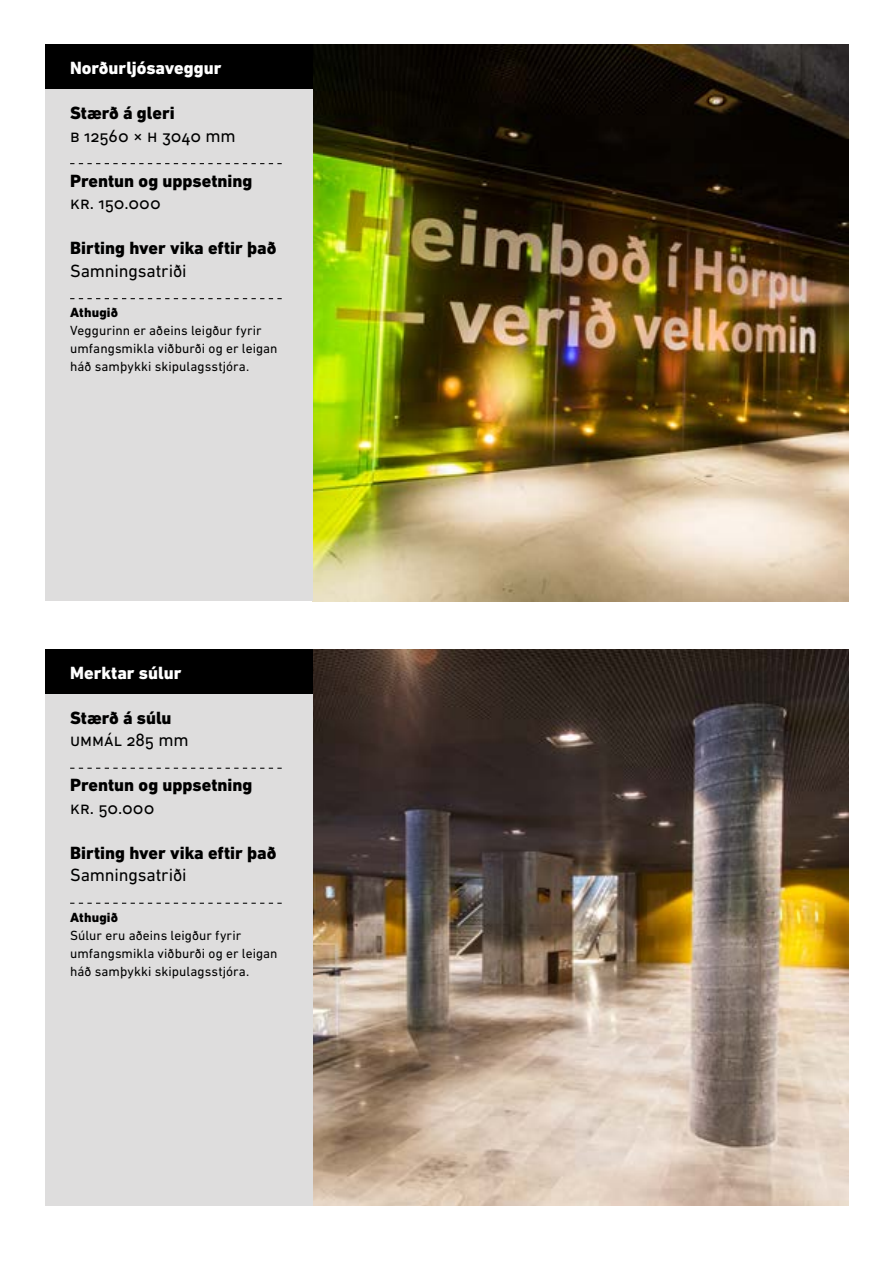
<style>
.page{position:relative;width:893px;height:1263px;background:#fff}
.page>*{position:absolute;margin:0;border:0;box-sizing:border-box;transform-origin:0 0}
.t1{font:800 18px "DIN Next LT Pro";color:#000}
.t2{font:18px "DIN Next LT Pro";letter-spacing:-.01em;color:#000}
.t3{font:800 18px "DIN Next LT Pro";color:#fff}
.t4{font:13.5px/18px "DIN Next LT Pro";letter-spacing:.005em;color:#000}
.t5{font:800 13.5px "DIN Next LT Pro";letter-spacing:.01em;color:#000}
</style>
<div class="page">
<img style="left:313px;top:45px;width:535px;height:556px">
<img style="left:313px;top:649px;width:535px;height:556px">
<div style="left:45px;top:45px;width:268px;height:556px;background:#dedddd"></div>
<div style="left:45px;top:649px;width:268px;height:556px;background:#dedddd"></div>
<div style="left:45px;top:45px;width:268px;height:44px;background:#000"></div>
<div style="left:45px;top:649px;width:268px;height:45px;background:#000"></div>
<svg style="left:70px;top:163px;width:212px;height:1px"></svg>
<svg style="left:70px;top:298px;width:212px;height:1px"></svg>
<svg style="left:70px;top:768px;width:212px;height:1px"></svg>
<svg style="left:70px;top:903px;width:212px;height:1px"></svg>
<h1 class="t3" style="left:70px;top:57px;width:153px">Norðurljósaveggur</h1>
<h1 class="t1" style="left:70px;top:102px;width:106px">Stærð á gleri</h1>
<h1 class="t2" style="left:70px;top:125px;width:167px">b 12560 × h 3040 mm</h1>
<h1 class="t1" style="left:70px;top:170px;width:184px">Prentun og uppsetning</h1>
<h1 class="t2" style="left:70px;top:193px;width:92px">kr. 150.000</h1>
<h1 class="t1" style="left:70px;top:237px;width:208px">Birting hver vika eftir það</h1>
<h1 class="t2" style="left:70px;top:260px;width:118px">Samningsatriði</h1>
<p class="t5" style="left:70px;top:305px;width:49px">Athugið</p>
<p class="t4" style="left:70px;top:321px;width:209px">Veggurinn er aðeins leigður fyrir umfangsmikla viðburði og er leigan háð samþykki skipulagsstjóra.</p>
<h1 class="t3" style="left:70px;top:662px;width:113px">Merktar súlur</h1>
<h1 class="t1" style="left:70px;top:707px;width:103px">Stærð á súlu</h1>
<h1 class="t2" style="left:70px;top:730px;width:120px">Ummál 285 mm</h1>
<h1 class="t1" style="left:70px;top:774px;width:184px">Prentun og uppsetning</h1>
<h1 class="t2" style="left:70px;top:797px;width:86px">kr. 50.000</h1>
<h1 class="t1" style="left:70px;top:842px;width:208px">Birting hver vika eftir það</h1>
<h1 class="t2" style="left:70px;top:865px;width:118px">Samningsatriði</h1>
<p class="t5" style="left:70px;top:909px;width:49px">Athugið</p>
<p class="t4" style="left:70px;top:926px;width:209px">Súlur eru aðeins leigður fyrir umfangsmikla viðburði og er leigan háð samþykki skipulagsstjóra.</p>
</div>
